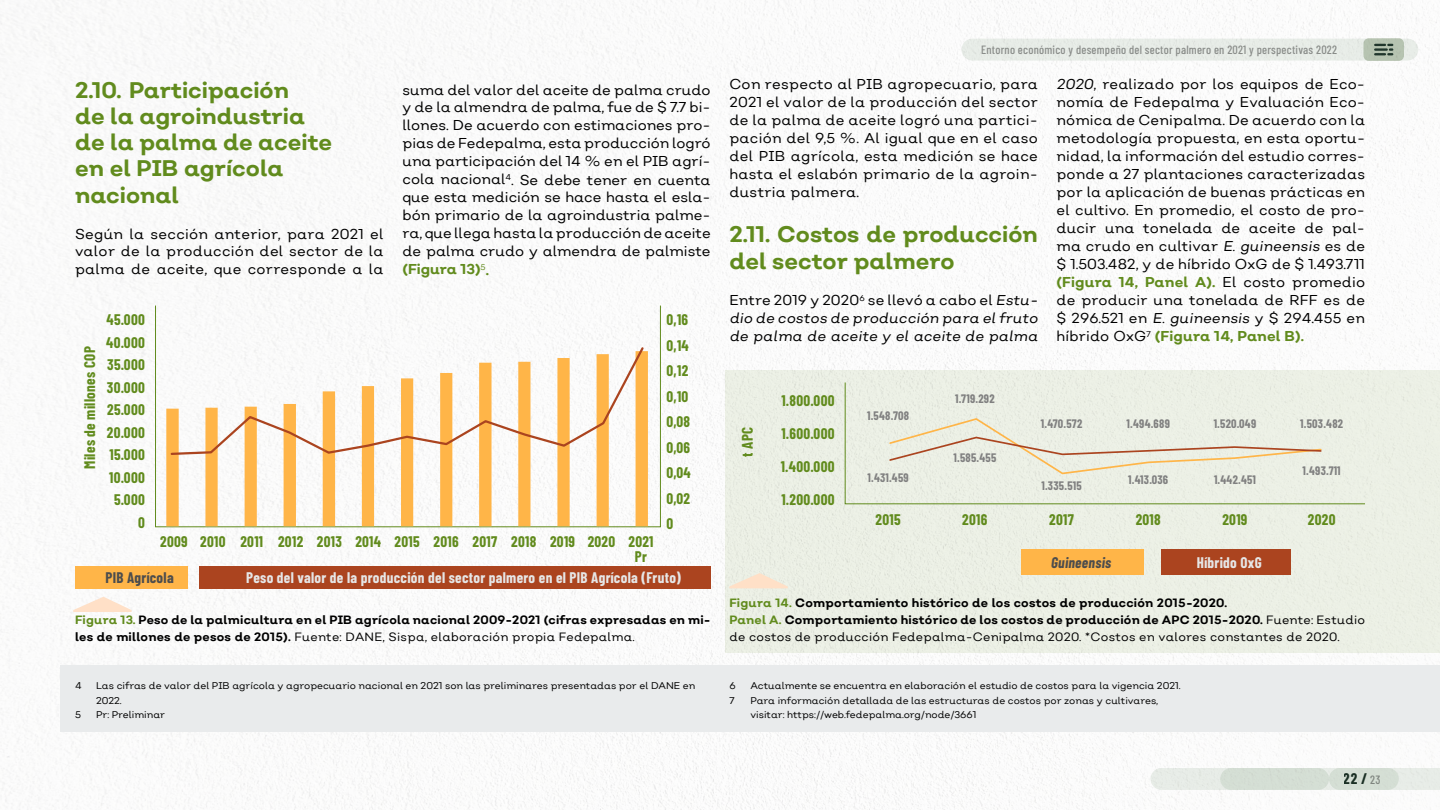
<style>
.page{position:relative;width:1440px;height:810px;background:#fff}
.page>*{position:absolute;margin:0;border:0;box-sizing:border-box;transform-origin:0 0}
.t1{font:700 22.5px/26.2px "Nutmeg";color:#618b1d}
.t2{font:700 15px/22.5px "Barlow Condensed";letter-spacing:.02em;color:#618b1d}
.t3{font:700 15px "Barlow Condensed";letter-spacing:.02em;color:#e6e6e6}
.t4{font:700 15px "Barlow Condensed";letter-spacing:.02em;color:#4d4d4d}
.t5{font:italic 700 15px "Barlow Condensed";letter-spacing:.02em;color:#4d4d4d}
.t6{font:700 15px "Barlow Condensed";color:#20362c}
.t7{font:14.25px/18px "Nutmeg";letter-spacing:.01em;color:#000;text-align:justify}
.t8{font:italic 14.25px/18px "Nutmeg";letter-spacing:.01em;color:#000;text-align:justify}
.t9{font:700 12px/17.2px "Nutmeg";letter-spacing:.02em;color:#000}
.t10{font:700 12px "Barlow Condensed";letter-spacing:.02em;color:#808080}
.t11{font:500 12px "Barlow Condensed";letter-spacing:.02em;color:#999}
.t12{font:9.75px/14.2px "Nutmeg";color:#000}
.s1{font-style:normal}
.s2{font-weight:700;color:#618b1d}
.s3{font-style:italic}
.s4{color:#618b1d}
.s5{font-weight:400}
.s6{font-weight:500;font-size:12px;color:#999}
</style>
<div class="page">
<img style="left:0;top:0;width:1440px;height:810px">
<div style="left:962px;top:39px;width:456px;height:22px;background:#ebf0eb;border-radius:11px"></div>
<svg style="left:1391px;top:768px;width:49px;height:22px"></svg>
<div style="left:1151px;top:768px;width:178px;height:22px;background:#ebf0eb;border-radius:11px"></div>
<div style="left:1220px;top:768px;width:179px;height:22px;background:#d4ded4;border-radius:11px"></div>
<svg style="left:1364px;top:38px;width:40px;height:23px"></svg>
<svg style="left:1375px;top:44px;width:17px;height:11px"></svg>
<div style="left:726px;top:370px;width:714px;height:282px;background:#ecefe5"></div>
<div style="left:60px;top:665px;width:1380px;height:67px;background:#e9ebec"></div>
<div style="left:155px;top:305px;width:506px;height:222px;border:1px solid #618b1d"></div>
<svg style="left:166px;top:351px;width:482px;height:175px"></svg>
<svg style="left:169px;top:345px;width:477px;height:111px"></svg>
<div style="left:75px;top:566px;width:113px;height:22px;background:#ffb548"></div>
<div style="left:199px;top:566px;width:512px;height:22px;background:#ab441f"></div>
<svg style="left:844px;top:382px;width:521px;height:123px"></svg>
<div style="left:1021px;top:549px;width:123px;height:25px;background:#ffb548"></div>
<div style="left:1162px;top:549px;width:129px;height:25px;background:#ab441f"></div>
<svg style="left:888px;top:417px;width:435px;height:58px"></svg>
<svg style="left:73px;top:597px;width:59px;height:15px"></svg>
<svg style="left:729px;top:573px;width:59px;height:15px"></svg>
<p class="t11" style="left:981px;top:41px;width:358px">Entorno económico y desempeño del sector palmero en 2021 y perspectivas 2022</p>
<p class="t7" style="left:729px;top:75px;width:310px">Con respecto al PIB agropecuario, para 2021 el valor de la producción del sector de la palma de aceite logró una partici&shy;pación del 9,5 %. Al igual que en el caso del PIB agrícola, esta medición se hace hasta el eslabón primario de la agroin&shy;dustria palmera.</p>
<h1 class="t1" style="left:729px;top:219px;width:310px;line-height:27.8px">2.11. Costos de producción del sector palmero</h1>
<p class="t8" style="left:729px;top:291px;width:310px"><span class="s1">Entre 2019 y 2020</span><sup>6</sup> <span class="s1">se llevó a cabo el</span> Estu&shy;dio de costos de producción para el fruto de palma de aceite y el aceite de palma</p>
<p class="t7" style="left:402px;top:80px;width:310px">suma del valor del aceite de palma crudo y de la almendra de palma, fue de $ 7.7 bi&shy;llones. De acuerdo con estimaciones pro&shy;pias de Fedepalma, esta producción logró una participación del 14 % en el PIB agrí&shy;cola nacional<sup>4</sup>. Se debe tener en cuenta que esta medición se hace hasta el esla&shy;bón primario de la agroindustria palme&shy;ra, que llega hasta la producción de aceite de palma crudo y almendra de palmiste <span class="s2">(Figura 13)</span><sup>5</sup><span class="s2">.</span></p>
<p class="t7" style="left:1057px;top:75px;width:310px"><span class="s3">2020</span>, realizado por los equipos de Eco&shy;nomía de Fedepalma y Evaluación Eco&shy;nómica de Cenipalma. De acuerdo con la metodología propuesta, en esta oportu&shy;nidad, la información del estudio corres&shy;ponde a 27 plantaciones caracterizadas por la aplicación de buenas prácticas en el cultivo. En promedio, el costo de pro&shy;ducir una tonelada de aceite de pal&shy;ma crudo en cultivar <span class="s3">E. guineensis</span> es de $ 1.503.482, y de híbrido OxG de $ 1.493.711 <span class="s2">(Figura 14, Panel A).</span> El costo promedio de producir una tonelada de RFF es de $ 296.521 en <span class="s3">E. guineensis</span> y $ 294.455 en híbrido OxG<sup>7</sup> <span class="s2">(Figura 14, Panel B).</span></p>
<h1 class="t1" style="left:75px;top:76px;width:259px">2.10. Participación<br>de la agroindustria de la palma de aceite en el PIB agrícola nacional</h1>
<p class="t7" style="left:75px;top:224px;width:310px">Según la sección anterior, para 2021 el valor de la producción del sector de la palma de aceite, que corresponde a la</p>
<p class="t2" style="left:106px;top:308px;width:40px;text-align:right">45.000<br>40.000<br>35.000<br>30.000<br>25.000<br>20.000<br>15.000<br>10.000<br>5.000<br>0</p>
<p class="t2" style="left:667px;top:307px;width:26px;line-height:25.5px">0,16<br>0,14<br>0,12<br>0,10<br>0,08<br>0,06<br>0,04<br>0,02<br>0</p>
<p class="t2" style="left:160px;top:530px;width:183px">2009 2010 2011 2012 2013</p>
<p class="t2" style="left:635px;top:533px;width:20px;line-height:15px;text-indent:-240px">2015 2016 2017 2018 2019 2020 2021<br>Pr</p>
<p class="t2" style="left:78px;top:469px;width:124px;rotate:-90deg">Miles de millones COP</p>
<p class="t10" style="left:955px;top:390px;width:41px">1.719.292</p>
<p class="t2" style="left:781px;top:388px;width:55px">1.800.000</p>
<p class="t2" style="left:781px;top:421px;width:55px">1.600.000</p>
<p class="t2" style="left:781px;top:454px;width:55px">1.400.000</p>
<p class="t2" style="left:781px;top:487px;width:55px">1.200.000</p>
<p class="t10" style="left:867px;top:408px;width:44px">1.548.708</p>
<p class="t10" style="left:1041px;top:416px;width:43px">1.470.572</p>
<p class="t10" style="left:1127px;top:416px;width:45px">1.494.689</p>
<p class="t10" style="left:1214px;top:416px;width:44px">1.520.049</p>
<p class="t10" style="left:1300px;top:416px;width:44px">1.503.482</p>
<p class="t2" style="left:735px;top:457px;width:31px;rotate:-90deg">t APC</p>
<p class="t10" style="left:953px;top:449px;width:44px">1.585.455</p>
<p class="t10" style="left:1303px;top:463px;width:40px">1.493.711</p>
<p class="t10" style="left:868px;top:469px;width:43px">1.431.459</p>
<p class="t10" style="left:1128px;top:471px;width:41px">1.413.036</p>
<p class="t10" style="left:1214px;top:471px;width:43px">1.442.451</p>
<p class="t10" style="left:1041px;top:477px;width:42px">1.335.515</p>
<p class="t2" style="left:876px;top:508px;width:27px">2015</p>
<p class="t2" style="left:962px;top:508px;width:27px">2016</p>
<p class="t2" style="left:1049px;top:508px;width:26px">2017</p>
<p class="t2" style="left:1136px;top:508px;width:27px">2018</p>
<p class="t2" style="left:1222px;top:508px;width:27px">2019</p>
<p class="t2" style="left:1308px;top:508px;width:29px">2020</p>
<p class="t2" style="left:355px;top:530px;width:27px">2014</p>
<p class="t5" style="left:1051px;top:552px;width:62px">Guineensis</p>
<p class="t3" style="left:1197px;top:552px;width:66px">Híbrido OxG</p>
<p class="t4" style="left:105px;top:567px;width:70px">PIB Agrícola</p>
<p class="t3" style="left:246px;top:567px;width:436px">Peso del valor de la producción del sector palmero en el PIB Agrícola (Fruto)</p>
<p class="t9" style="left:75px;top:611px;width:637px"><span class="s4">Figura 13.</span> Peso de la palmicultura en el PIB agrícola nacional 2009-2021 (cifras expresadas en mi&shy;les de millones de pesos de 2015). <span class="s5">Fuente: DANE, Sispa, elaboración propia Fedepalma.</span></p>
<p class="t12" style="left:75px;top:679px;width:8px">4</p>
<p class="t12" style="left:96px;top:679px;width:601px">Las cifras de valor del PIB agrícola y agropecuario nacional en 2021 son las preliminares presentadas por el DANE en<br>2022.</p>
<p class="t12" style="left:75px;top:707px;width:8px">5</p>
<p class="t12" style="left:96px;top:707px;width:71px">Pr: Preliminar</p>
<p class="t9" style="left:729px;top:594px;width:637px"><span class="s4">Figura 14.</span> Comportamiento histórico de los costos de producción 2015-2020.<br><span class="s4">Panel A.</span> Comportamiento histórico de los costos de producción de APC 2015-2020. <span class="s5">Fuente: Estudio de costos de producción Fedepalma-Cenipalma 2020. *Costos en valores constantes de 2020.</span></p>
<p class="t12" style="left:729px;top:679px;width:8px">6</p>
<p class="t12" style="left:750px;top:679px;width:432px">Actualmente se encuentra en elaboración el estudio de costos para la vigencia 2021.</p>
<p class="t12" style="left:729px;top:693px;width:7px">7</p>
<p class="t12" style="left:750px;top:693px;width:409px">Para información detallada de las estructuras de costos por zonas y cultivares, visitar: https://web.fedepalma.org/node/3661</p>
<p class="t6" style="left:1344px;top:768px;width:38px">22 / <span class="s6">23</span></p>
</div>
